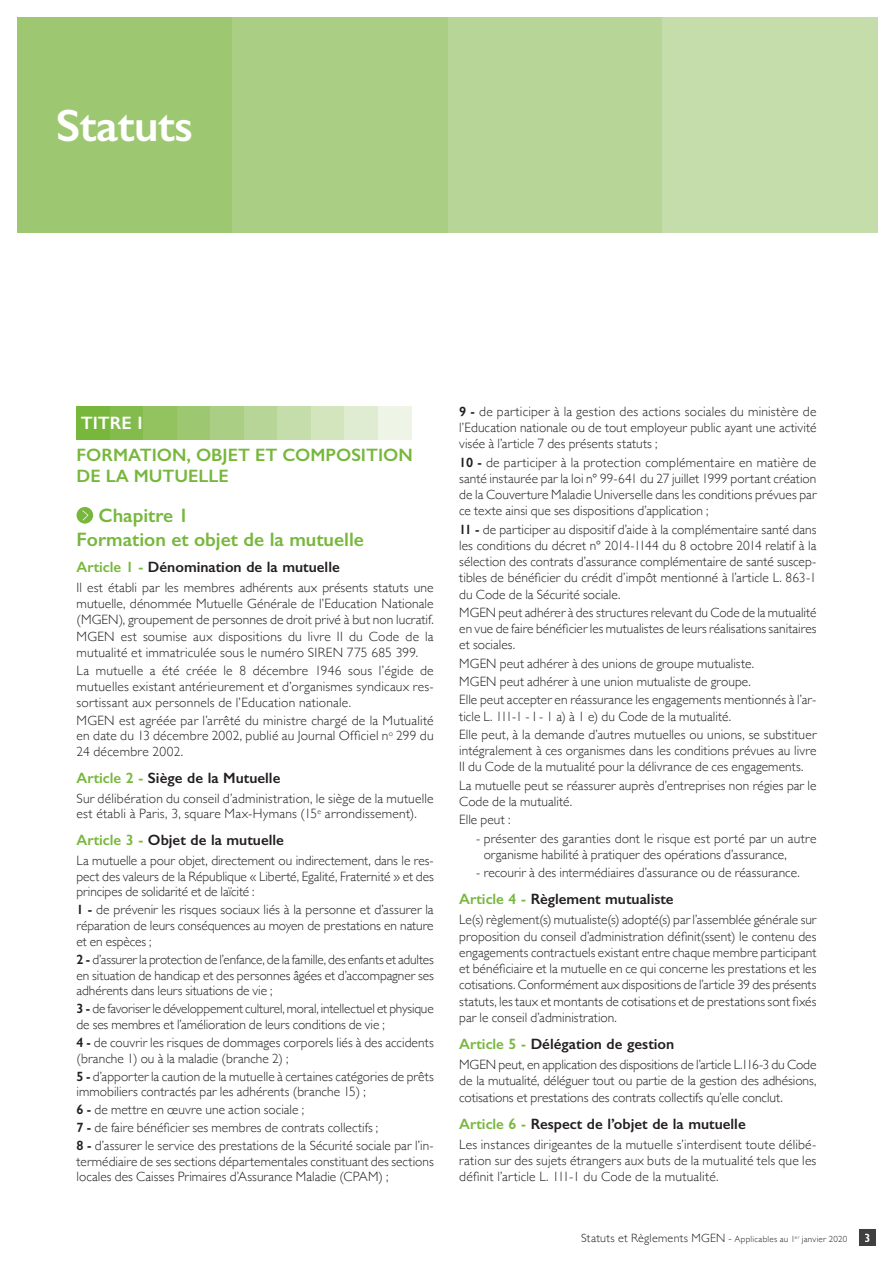
<style>
.page{position:relative;width:893px;height:1263px;background:#fff}
.page>*{position:absolute;margin:0;border:0;box-sizing:border-box;transform-origin:0 0}
.t1{font:600 45.45px "Gill Sans";letter-spacing:-.01em;color:#fff}
.t2{font:600 19.5px/23.4px "Gill Sans";color:#77b73c}
.t3{font:600 18px/21px "Gill Sans";color:#77b73c}
.t4{font:600 18px "Gill Sans";color:#fff}
.t5{font:600 15px "Gill Sans";color:#231f20}
.t6{font:300 13.5px/16.2px "Gill Sans";letter-spacing:.005em;color:#231f20;text-align:justify}
.t7{font:600 12px "Gill Sans";color:#fff}
.t8{font:300 9px "Gill Sans";letter-spacing:.03em;color:#231f20}
.s1{color:#77b73c}
.s2{font-weight:600}
.s3{font-size:12px}
.s4{font-size:10.5px}
</style>
<div class="page">
<div style="left:17px;top:17px;width:215px;height:215px;background:#9dc871"></div>
<div style="left:447px;top:17px;width:215px;height:215px;background:#b7d596"></div>
<div style="left:232px;top:17px;width:215px;height:215px;background:#aace84"></div>
<div style="left:662px;top:17px;width:215px;height:215px;background:#c5ddaa"></div>
<div style="left:110px;top:406px;width:34px;height:34px;background:#83bc4c"></div>
<div style="left:244px;top:406px;width:34px;height:34px;background:#b7d596"></div>
<div style="left:177px;top:406px;width:34px;height:34px;background:#9dc871"></div>
<div style="left:311px;top:406px;width:34px;height:34px;background:#d2e5bd"></div>
<div style="left:378px;top:406px;width:34px;height:34px;background:#eef5e6"></div>
<div style="left:144px;top:406px;width:33px;height:34px;background:#92c35e"></div>
<div style="left:278px;top:406px;width:33px;height:34px;background:#c5ddaa"></div>
<div style="left:77px;top:406px;width:33px;height:34px;background:#77b73c"></div>
<div style="left:211px;top:406px;width:33px;height:34px;background:#aace84"></div>
<div style="left:345px;top:406px;width:33px;height:34px;background:#dfecd1"></div>
<div style="left:77px;top:507px;width:16px;height:17px;background:#77b73c;border-radius:50%"></div>
<svg style="left:82px;top:510px;width:7px;height:10px"></svg>
<svg style="left:859px;top:1229px;width:17px;height:17px"></svg>
<div style="left:865px;top:1233px;width:5px;height:9px;background:#3f3f40"></div>
<h1 class="t1" style="left:56px;top:98px;width:138px">Statuts</h1>
<h3 class="t4" style="left:81px;top:412px;width:63px">TITRE I</h3>
<h3 class="t3" style="left:77px;top:444px;width:338px">FORMATION, OBJET ET COMPOSITION<br>DE LA MUTUELLE</h3>
<h2 class="t2" style="left:77px;top:504px;width:289px;text-indent:22px">Chapitre 1<br>Formation et objet de la mutuelle</h2>
<p class="t5" style="left:77px;top:558px;width:265px"><span class="s1">Article 1 -</span> Dénomination de la mutuelle</p>
<p class="t6" style="left:77px;top:579px;width:359px;line-height:15.8px">Il est établi par les membres adhérents aux présents statuts une mutuelle, dénommée Mutuelle Générale de l’Education Nationale (MGEN), groupement de personnes de droit privé à but non lucratif.</p>
<p class="t6" style="left:77px;top:628px;width:359px;line-height:15.8px">MGEN est soumise aux dispositions du livre II du Code de la mutualité et immatriculée sous le numéro SIREN 775 685 399.</p>
<p class="t6" style="left:77px;top:662px;width:359px;line-height:15.8px">La mutuelle a été créée le 8 décembre 1946 sous l’égide de mutuelles existant antérieurement et d’organismes syndicaux res&shy;sortissant aux personnels de l’Education nationale.</p>
<p class="t6" style="left:77px;top:712px;width:359px;line-height:15.8px">MGEN est agréée par l’arrêté du ministre chargé de la Mutualité en date du 13 décembre 2002, publié au Journal Officiel n<sup>o</sup> 299 du 24 décembre 2002.</p>
<p class="t5" style="left:77px;top:768px;width:205px"><span class="s1">Article 2 -</span> Siège de la Mutuelle</p>
<p class="t6" style="left:77px;top:790px;width:359px;line-height:15.8px">Sur délibération du conseil d’administration, le siège de la mutuelle est établi à Paris, 3, square Max-Hymans (15<sup>e</sup> arrondissement).</p>
<p class="t5" style="left:77px;top:831px;width:209px"><span class="s1">Article 3 -</span> Objet de la mutuelle</p>
<p class="t6" style="left:77px;top:852px;width:359px;line-height:15.8px">La mutuelle a pour objet, directement ou indirectement, dans le res&shy;pect des valeurs de la République « Liberté, Egalité, Fraternité » et des principes de solidarité et de laïcité :</p>
<p class="t6" style="left:77px;top:901px;width:359px;line-height:15.8px"><span class="s2">1 -</span> de prévenir les risques sociaux liés à la personne et d’assurer la réparation de leurs conséquences au moyen de prestations en nature et en espèces ;</p>
<p class="t6" style="left:77px;top:951px;width:359px;line-height:15.8px"><span class="s2">2 -</span> d’assurer la protection de l’enfance, de la famille, des enfants et adultes en situation de handicap et des personnes âgées et d’accompagner ses adhérents dans leurs situations de vie ;</p>
<p class="t6" style="left:77px;top:1000px;width:359px;line-height:15.8px"><span class="s2">3 -</span> de favoriser le développement culturel, moral, intellectuel et physique de ses membres et l’amélioration de leurs conditions de vie ;</p>
<p class="t6" style="left:77px;top:1034px;width:359px;line-height:15.8px"><span class="s2">4 -</span> de couvrir les risques de dommages corporels liés à des accidents (branche 1) ou à la maladie (branche 2) ;</p>
<p class="t6" style="left:77px;top:1067px;width:359px;line-height:15.8px"><span class="s2">5 -</span> d’apporter la caution de la mutuelle à certaines catégories de prêts immobiliers contractés par les adhérents (branche 15) ;</p>
<p class="t6" style="left:77px;top:1100px;width:359px;line-height:17.9px;text-align:left"><span class="s2">6 -</span> de mettre en œuvre une action sociale ;<br><span class="s2">7 -</span> de faire bénéficier ses membres de contrats collectifs ;<br><span class="s2">8 -</span> d’assurer le service des prestations de la Sécurité sociale par l’in-</p>
<p class="t6" style="left:77px;top:1153px;width:359px;line-height:15.8px">termédiaire de ses sections départementales constituant des sections locales des Caisses Primaires d’Assurance Maladie (CPAM) ;</p>
<p class="t6" style="left:459px;top:403px;width:359px"><span class="s2">9 -</span> de participer à la gestion des actions sociales du ministère de l’Education nationale ou de tout employeur public ayant une activité visée à l’article 7 des présents statuts ;</p>
<p class="t6" style="left:459px;top:453px;width:359px"><span class="s2">10 -</span> de participer à la protection complémentaire en matière de santé instaurée par la loi n° 99-641 du 27 juillet 1999 portant création de la Couverture Maladie Universelle dans les conditions prévues par ce texte ainsi que ses dispositions d’application ;</p>
<p class="t6" style="left:459px;top:520px;width:359px"><span class="s2">11 -</span> de participer au dispositif d’aide à la complémentaire santé dans les conditions du décret n° 2014-1144 du 8 octobre 2014 relatif à la sélection des contrats d’assurance complémentaire de santé suscep&shy;tibles de bénéficier du crédit d’impôt mentionné à l’article L. 863-1 du Code de la Sécurité sociale.</p>
<p class="t6" style="left:459px;top:604px;width:359px">MGEN peut adhérer à des structures relevant du Code de la mutualité en vue de faire bénéficier les mutualistes de leurs réalisations sanitaires et sociales.</p>
<p class="t6" style="left:459px;top:653px;width:359px;line-height:18.3px;text-align:left">MGEN peut adhérer à des unions de groupe mutualiste.<br>MGEN peut adhérer à une union mutualiste de groupe.<br>Elle peut accepter en réassurance les engagements mentionnés à l’ar-</p>
<p class="t6" style="left:459px;top:706px;width:359px;line-height:18.3px">ticle L. 111-1 - I - 1 a) à 1 e) du Code de la mutualité.<br>Elle peut, à la demande d’autres mutuelles ou unions, se substituer</p>
<p class="t6" style="left:459px;top:742px;width:359px">intégralement à ces organismes dans les conditions prévues au livre<br>II du Code de la mutualité pour la délivrance de ces engagements.</p>
<p class="t6" style="left:459px;top:776px;width:359px">La mutuelle peut se réassurer auprès d’entreprises non régies par le<br>Code de la mutualité.</p>
<p class="t6" style="left:459px;top:811px;width:53px">Elle peut :</p>
<p class="t6" style="left:484px;top:829px;width:334px;text-indent:-7px">- présenter des garanties dont le risque est porté par un autre organisme habilité à pratiquer des opérations d’assurance,</p>
<p class="t6" style="left:476px;top:864px;width:325px">- recourir à des intermédiaires d’assurance ou de réassurance.</p>
<p class="t5" style="left:459px;top:890px;width:216px"><span class="s1">Article 4 -</span> Règlement mutualiste</p>
<p class="t6" style="left:459px;top:911px;width:359px">Le(s) règlement(s) mutualiste(s) adopté(s) par l’assemblée générale sur proposition du conseil d’administration définit(ssent) le contenu des engagements contractuels existant entre chaque membre participant et bénéficiaire et la mutuelle en ce qui concerne les prestations et les cotisations. Conformément aux dispositions de l’article 39 des présents statuts, les taux et montants de cotisations et de prestations sont fixés par le conseil d’administration.</p>
<p class="t5" style="left:459px;top:1034px;width:217px"><span class="s1">Article 5 -</span> Délégation de gestion</p>
<p class="t6" style="left:459px;top:1056px;width:359px">MGEN peut, en application des dispositions de l’article L.116-3 du Code de la mutualité, déléguer tout ou partie de la gestion des adhésions, cotisations et prestations des contrats collectifs qu’elle conclut.</p>
<p class="t5" style="left:459px;top:1114px;width:288px"><span class="s1">Article 6 -</span> Respect de l’objet de la mutuelle</p>
<p class="t6" style="left:459px;top:1136px;width:359px">Les instances dirigeantes de la mutuelle s’interdisent toute délibé&shy;ration sur des sujets étrangers aux buts de la mutualité tels que les définit l’article L. 111-1 du Code de la mutualité.</p>
<p class="t8" style="left:581px;top:1231px;width:268px"><span class="s3">Statuts et Règlements MGEN</span> <span class="s4">-</span> Applicables au 1<sup>er</sup> janvier 2020</p>
<p class="t7" style="left:864px;top:1230px;width:8px">3</p>
</div>
